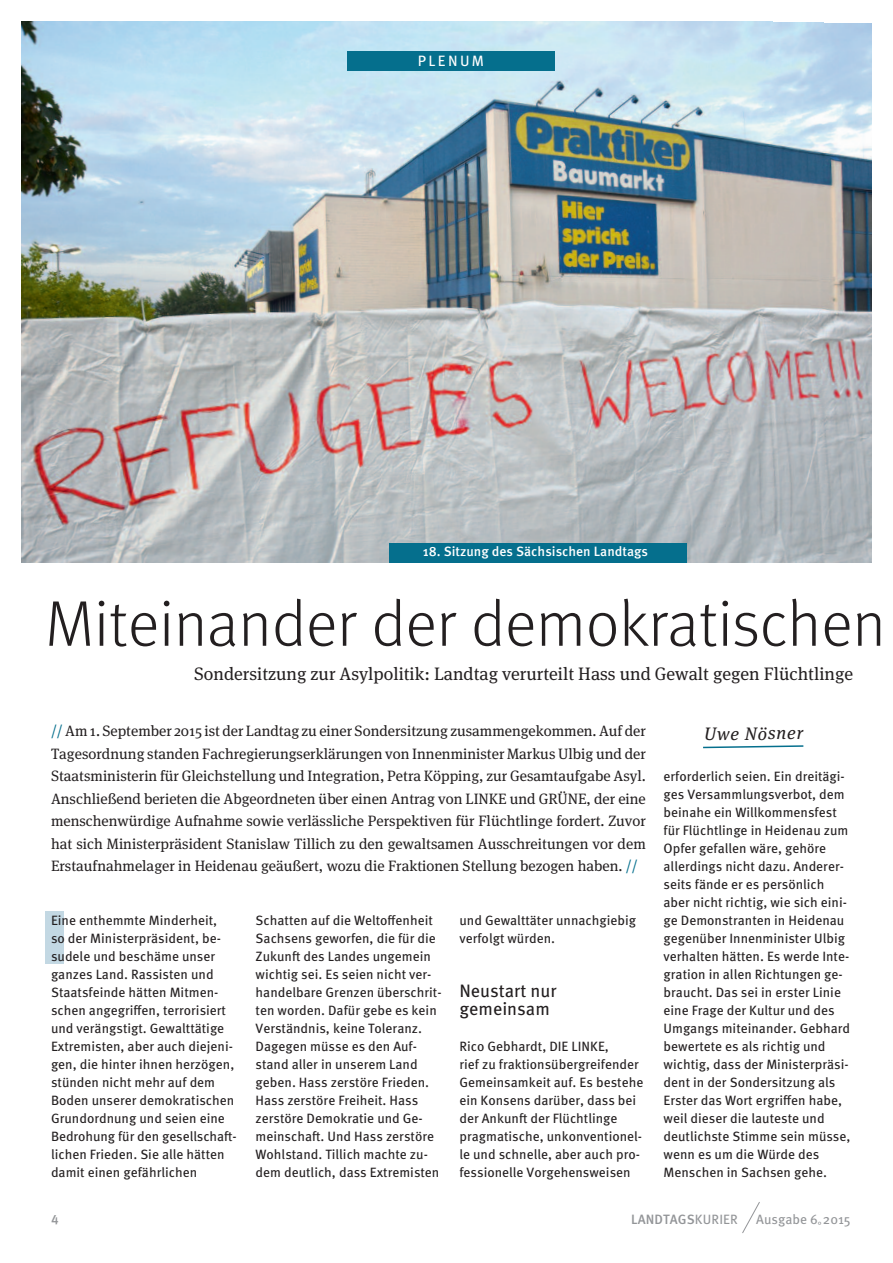
<style>
.page{position:relative;width:893px;height:1263px;background:#fff}
.page>*{position:absolute;margin:0;border:0;box-sizing:border-box;transform-origin:0 0}
.t1{font:300 64.5px "Meta Offc Pro";color:#231f20}
.t2{font:18px "Meta Serif Pro";color:#231f20}
.t3{font:18px/18px "Meta Pro";color:#231f20}
.t4{font:italic 18px "Meta Serif Pro";letter-spacing:.05em;color:#231f20}
.t5{font:15px/22.5px "Meta Serif Pro";color:#231f20;text-align:justify}
.t6{font:15px "Meta Pro";letter-spacing:.16em;color:#fff}
.t7{font:13.5px/18px "Meta Pro";color:#231f20}
.t8{font:500 13.5px "Meta Pro";color:#fff}
.t9{font:500 13.5px "Meta Pro";letter-spacing:.01em;color:#939598}
.t10{font:13.5px "Meta Pro";color:#939598}
.s1{color:#056f8d}
.s2{font-weight:400}
</style>
<div class="page">
<div style="left:45px;top:910px;width:18px;height:53px;background:#c3d8e3"></div>
<img style="left:22px;top:21px;width:850px;height:541px">
<div style="left:347px;top:51px;width:207px;height:20px;background:#056f8d"></div>
<svg style="left:742px;top:1202px;width:18px;height:31px"></svg>
<svg style="left:703px;top:745px;width:101px;height:4px"></svg>
<div style="left:389px;top:543px;width:298px;height:19px;background:#056f8d"></div>
<p class="t6" style="left:418px;top:55px;width:68px">PLeNum</p>
<p class="t8" style="left:423px;top:546px;width:227px">18. sitzung des sächsischen Landtags</p>
<h1 class="t1" style="left:45px;top:577px;width:842px">Miteinander der demokratischen</h1>
<h2 class="t2" style="left:194px;top:667px;width:660px">Sondersitzung zur Asylpolitik: Landtag verurteilt Hass und Gewalt gegen Flüchtlinge</h2>
<p class="t5" style="left:51px;top:721px;width:596px"><span class="s1">//</span> Am 1. September 2015 ist der Landtag zu einer Sondersitzung zusammengekommen. Auf der Tagesordnung standen Fachregierungserklärungen von Innenminister Markus Ulbig und der Staatsministerin für Gleichstellung und Integration, Petra Köpping, zur Gesamtaufgabe Asyl.<br>Anschließend berieten die Abgeordneten über einen Antrag von LINKE und GRÜNE, der eine menschenwürdige Aufnahme sowie verlässliche Perspektiven für Flüchtlinge fordert. Zuvor hat sich Ministerpräsident Stanislaw Tillich zu den gewaltsamen Ausschreitungen vor dem Erstaufnahmelager in Heidenau geäußert, wozu die Fraktionen Stellung bezogen haben. <span class="s1">//</span></p>
<p class="t7" style="left:51px;top:912px;width:187px">eine enthemmte minderheit,<br>so der ministerpräsident, be&shy;sudele und beschäme unser ganzes Land. Rassisten und<br>Staatsfeinde hätten mitmen&shy;schen angegriffen, terrorisiert und verängstigt. Gewalttätige extremisten, aber auch diejeni&shy;gen, die hinter ihnen herzögen, stünden nicht mehr auf dem<br>Boden unserer demokratischen<br>Grundordnung und seien eine<br>Bedrohung für den gesellschaft - lichen Frieden. Sie alle hätten damit einen gefährlichen</p>
<p class="t7" style="left:256px;top:912px;width:187px">Schatten auf die Weltoffenheit<br>Sachsens geworfen, die für die<br>Zukunft des Landes ungemein wichtig sei. es seien nicht ver&shy;handelbare Grenzen überschrit&shy;ten worden. Dafür gebe es kein<br>Verständnis, keine Toleranz.<br>Dagegen müsse es den Auf&shy;stand aller in unserem Land geben. Hass zerstöre Frieden.<br>Hass zerstöre Freiheit. Hass zerstöre Demokratie und Ge&shy;meinschaft. und Hass zerstöre<br>Wohlstand. Tillich machte zu&shy;dem deutlich, dass extremisten</p>
<p class="t7" style="left:459px;top:912px;width:178px">und Gewalttäter unnachgiebig verfolgt würden.</p>
<h2 class="t3" style="left:459px;top:983px;width:99px">Neustart nur gemeinsam</h2>
<p class="t7" style="left:459px;top:1038px;width:185px">Rico Gebhardt, DIe LINKe,<br>rief zu fraktionsübergreifender<br>Gemeinsamkeit auf. es bestehe ein Konsens darüber, dass bei der Ankunft der Flüchtlinge pragmatische, unkonventionel&shy;le und schnelle, aber auch pro&shy;fessionelle Vorgehensweisen</p>
<h2 class="t4" style="left:704px;top:726px;width:101px">Uwe Nösner</h2>
<p class="t7" style="left:664px;top:768px;width:188px">erforderlich seien. ein dreitägi&shy;ges Versammlungsverbot, dem beinahe ein Willkommensfest für Flüchtlinge in Heidenau zum opfer gefallen wäre, gehöre allerdings nicht dazu. Anderer&shy;seits fände er es persönlich aber nicht richtig, wie sich eini&shy;ge Demonstranten in Heidenau gegenüber Innenminister ulbig verhalten hätten. es werde Inte&shy;gration in allen Richtungen ge&shy;braucht. Das sei in erster Linie eine Frage der Kultur und des umgangs miteinander. Gebhard bewertete es als richtig und wichtig, dass der ministerpräsi&shy;dent in der Sondersitzung als erster das Wort ergriffen habe, weil dieser die lauteste und deutlichste Stimme sein müsse, wenn es um die Würde des menschen in Sachsen gehe.</p>
<p class="t9" style="left:51px;top:1214px;width:9px">4</p>
<p class="t9" style="left:631px;top:1214px;width:108px">Landtags<span class="s2">KuRIeR</span></p>
<p class="t10" style="left:756px;top:1214px;width:96px">Ausgabe 6<sub>°</sub>2015</p>
</div>
